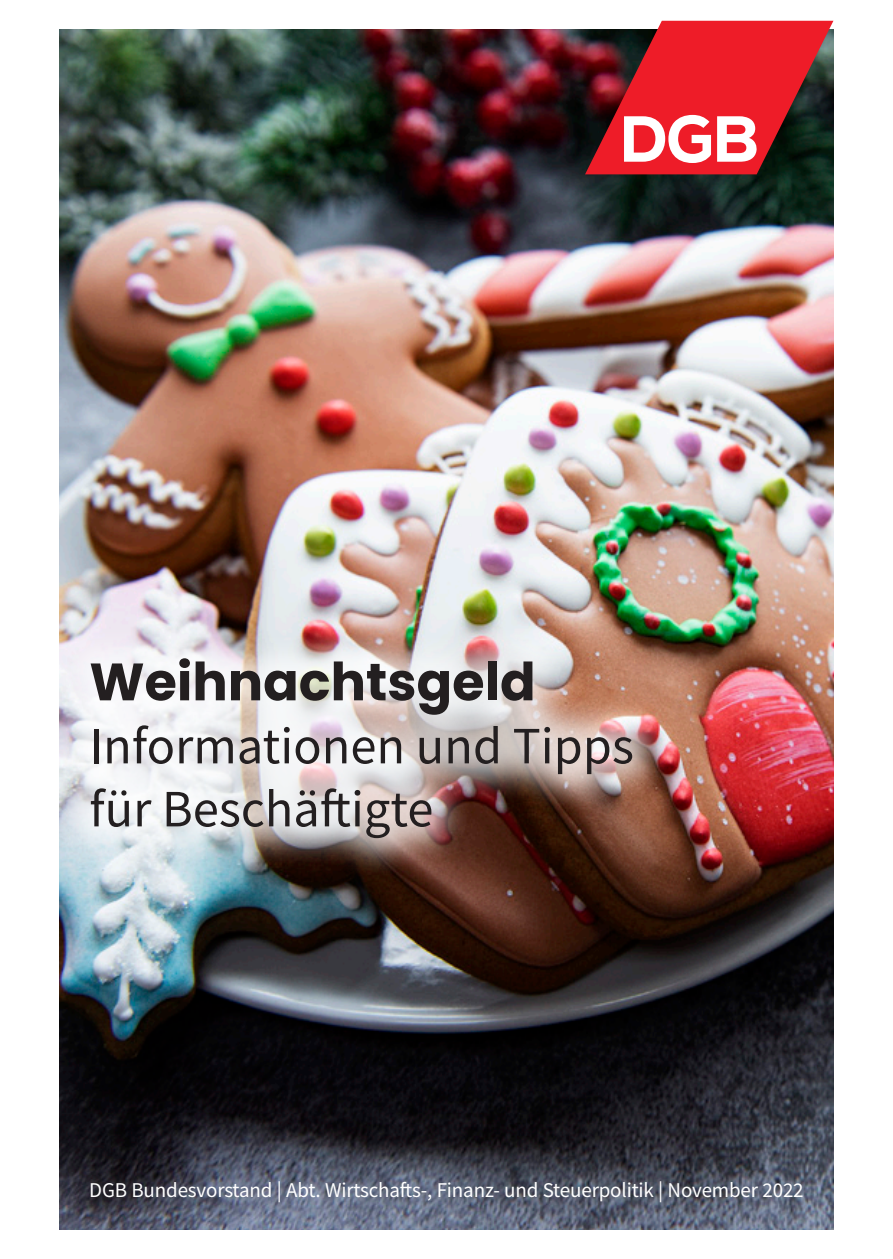
<style>
.page{position:relative;width:893px;height:1259px;background:#fff}
.page>*{position:absolute;margin:0;border:0;box-sizing:border-box;transform-origin:0 0}
.t1{font:52.5px/63px "Source Sans Pro";color:#231f20}
.t2{font:700 52.5px "Poppins";color:#231f20}
.t3{font:21px "Source Sans Pro";letter-spacing:-.01em;color:#fff}
</style>
<div class="page">
<img style="left:60px;top:30px;width:773px;height:1199px">
<div style="left:51px;top:619px;width:620px;height:259px;background:#fff;opacity:.75"></div>
<svg style="left:585px;top:21px;width:248px;height:153px;background:#b7363c"></svg>
<p class="t2" style="left:89px;top:651px;width:448px">Weihnachtsgeld</p>
<p class="t1" style="left:89px;top:714px;width:546px">Informationen und Tipps für Beschäftigte</p>
<p class="t3" style="left:89px;top:1176px;width:716px">DGB Bundesvorstand | Abt. Wirtschafts-, Finanz- und Steuerpolitik | November 2022</p>
</div>
